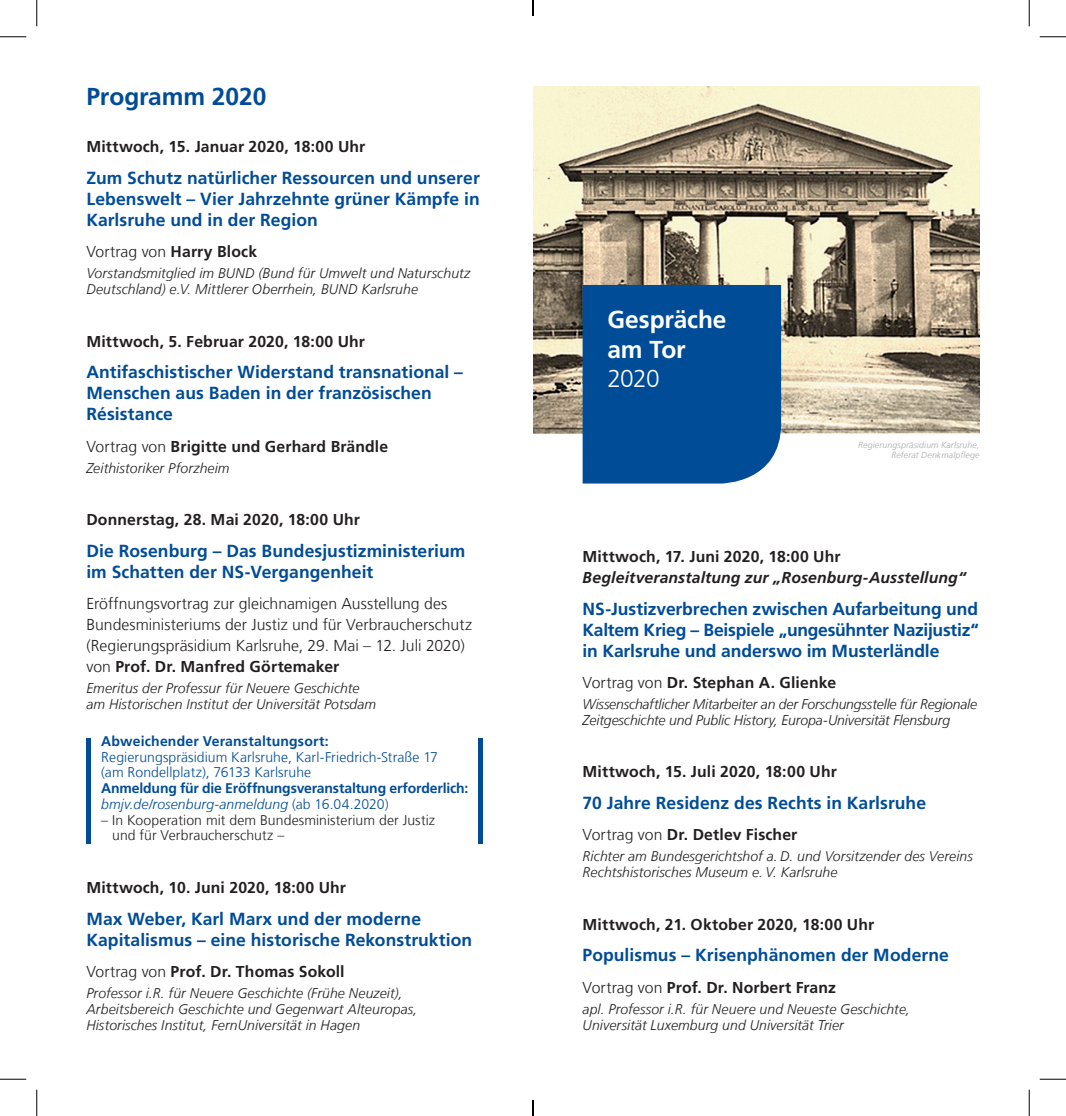
<style>
.page{position:relative;width:1066px;height:1116px;background:#fff}
.page>*{position:absolute;margin:0;border:0;box-sizing:border-box;transform-origin:0 0}
.t1{font:700 24.5px/29.4px "Frutiger LT Com";letter-spacing:-.005em;color:#fff}
.t2{font:700 24.5px "Frutiger LT Com";letter-spacing:-.005em;color:#004c97}
.t3{font:300 24.5px "Frutiger LT Com";color:#fff}
.t4{font:700 17.5px/21px "Frutiger LT Com";letter-spacing:.005em;color:#004c97}
.t5{font:700 15.75px "Frutiger LT Com";letter-spacing:.01em;color:#231f20}
.t6{font:300 15.75px/21px "Frutiger LT Com";color:#231f20}
.t7{font:italic 700 15.75px "Frutiger LT Com";letter-spacing:.01em;color:#231f20}
.t8{font:italic 300 14px/15.8px "Frutiger LT Com";letter-spacing:.005em;color:#231f20}
.t9{font:700 14px/15.8px "Frutiger LT Com";letter-spacing:-.01em;color:#004c97}
.t10{font:300 14px/15.8px "Frutiger LT Com";letter-spacing:.005em;color:#004c97}
.t11{font:300 14px/15.8px "Frutiger LT Com";letter-spacing:.005em;color:#231f20}
.t12{font:700 14px "Frutiger LT Com";letter-spacing:.015em;color:#004c97}
.t13{font:italic 300 8.75px/9.6px "Frutiger LT Com";letter-spacing:.015em;color:#a8a9ad;text-align:right}
.s1{font-weight:700}
.s2{font-weight:300}
.s3{font-weight:300;font-style:italic}
</style>
<div class="page">
<img style="left:533px;top:86px;width:446px;height:348px">
<div style="left:582px;top:285px;width:199px;height:198px;background:#004c97"></div>
<div style="left:86px;top:738px;width:5px;height:105px;background:#004c97"></div>
<div style="left:478px;top:738px;width:5px;height:105px;background:#004c97"></div>
<svg style="left:0;top:36px;width:26px;height:1px"></svg>
<svg style="left:1039px;top:36px;width:27px;height:1px"></svg>
<svg style="left:0;top:1078px;width:26px;height:1px"></svg>
<svg style="left:1039px;top:1078px;width:27px;height:1px"></svg>
<svg style="left:36px;top:0;width:1px;height:26px"></svg>
<svg style="left:36px;top:1089px;width:1px;height:26px"></svg>
<svg style="left:1029px;top:0;width:1px;height:26px"></svg>
<svg style="left:1029px;top:1089px;width:1px;height:26px"></svg>
<svg style="left:532px;top:0;width:2px;height:16px"></svg>
<svg style="left:532px;top:1100px;width:2px;height:15px"></svg>
<h1 class="t2" style="left:86px;top:82px;width:181px">Programm 2020</h1>
<p class="t5" style="left:86px;top:137px;width:280px">Mittwoch, 15. Januar 2020, 18:00 Uhr</p>
<p class="t4" style="left:86px;top:167px;width:395px;text-align:justify">Zum Schutz natürlicher Ressourcen und unserer Lebenswelt – Vier Jahrzehnte grüner Kämpfe in Karlsruhe und in der Region</p>
<p class="t6" style="left:86px;top:241px;width:172px">Vortrag von <span class="s1">Harry Block</span></p>
<p class="t8" style="left:86px;top:265px;width:385px">Vorstandsmitglied im BUND (Bund für Umwelt und Naturschutz<br>Deutschland) e.V. Mittlerer Oberrhein, BUND Karlsruhe</p>
<p class="t5" style="left:86px;top:332px;width:280px">Mittwoch, 5. Februar 2020, 18:00 Uhr</p>
<p class="t4" style="left:86px;top:361px;width:378px">Antifaschistischer Widerstand transnational –<br>Menschen aus Baden in der französischen<br>Résistance</p>
<p class="t5" style="left:86px;top:437px;width:303px"><span class="s2">Vortrag von</span> Brigitte und Gerhard Brändle</p>
<p class="t8" style="left:86px;top:460px;width:145px">Zeithistoriker Pforzheim</p>
<p class="t5" style="left:86px;top:510px;width:275px">Donnerstag, 28. Mai 2020, 18:00 Uhr</p>
<p class="t4" style="left:86px;top:540px;width:380px">Die Rosenburg – Das Bundesjustizministerium im Schatten der NS-Vergangenheit</p>
<p class="t6" style="left:86px;top:593px;width:387px">Eröffnungsvortrag zur gleichnamigen Ausstellung des Bundesministeriums der Justiz und für Verbraucherschutz (Regierungspräsidium Karlsruhe, 29. Mai – 12. Juli 2020) von <span class="s1">Prof. Dr. Manfred Görtemaker</span></p>
<p class="t8" style="left:86px;top:680px;width:291px">Emeritus der Professur für Neuere Geschichte am Historischen Institut der Universität Potsdam</p>
<p class="t12" style="left:101px;top:732px;width:229px">Abweichender Veranstaltungsort:</p>
<p class="t10" style="left:101px;top:749px;width:338px">Regierungspräsidium Karlsruhe, Karl-Friedrich-Straße 17 (am Rondellplatz), 76133 Karlsruhe</p>
<p class="t9" style="left:101px;top:780px;width:369px">Anmeldung für die Eröffnungsveranstaltung erforderlich: <span class="s3">bmjv.de/rosenburg-anmeldung</span> <span class="s2">(ab 16.04.2020)</span></p>
<p class="t11" style="left:112px;top:812px;width:324px;text-indent:-11px">– In Kooperation mit dem Bundesministerium der Justiz und für Verbraucherschutz –</p>
<p class="t5" style="left:86px;top:878px;width:261px">Mittwoch, 10. Juni 2020, 18:00 Uhr</p>
<p class="t4" style="left:86px;top:907px;width:387px">Max Weber, Karl Marx und der moderne<br>Kapitalismus – eine historische Rekonstruktion</p>
<p class="t5" style="left:86px;top:962px;width:260px"><span class="s2">Vortrag von</span> Prof. Dr. Thomas Sokoll</p>
<p class="t8" style="left:86px;top:985px;width:332px">Professor i.R. für Neuere Geschichte (Frühe Neuzeit),<br>Arbeitsbereich Geschichte und Gegenwart Alteuropas,<br>Historisches Institut, FernUniversität in Hagen</p>
<h1 class="t1" style="left:607px;top:305px;width:121px">Gespräche am Tor</h1>
<h1 class="t3" style="left:607px;top:364px;width:54px">2020</h1>
<p class="t13" style="left:858px;top:440px;width:123px">Regierungspräsidium Karlsruhe,<br>Referat Denkmalpflege</p>
<p class="t5" style="left:582px;top:547px;width:259px">Mittwoch, 17. Juni 2020, 18:00 Uhr</p>
<p class="t7" style="left:582px;top:568px;width:385px">Begleitveranstaltung zur „Rosenburg-Ausstellung“</p>
<p class="t4" style="left:582px;top:598px;width:398px;text-align:justify">NS-Justizverbrechen zwischen Aufarbeitung und Kaltem Krieg – Beispiele „ungesühnter Nazijustiz“ in Karlsruhe und anderswo im Musterländle</p>
<p class="t5" style="left:582px;top:673px;width:255px"><span class="s2">Vortrag von</span> Dr. Stephan A. Glienke</p>
<p class="t8" style="left:582px;top:696px;width:396px">Wissenschaftlicher Mitarbeiter an der Forschungsstelle für Regionale<br>Zeitgeschichte und Public History, Europa-Universität Flensburg</p>
<p class="t5" style="left:582px;top:762px;width:256px">Mittwoch, 15. Juli 2020, 18:00 Uhr</p>
<p class="t4" style="left:582px;top:792px;width:345px">70 Jahre Residenz des Rechts in Karlsruhe</p>
<p class="t5" style="left:582px;top:825px;width:216px"><span class="s2">Vortrag von</span> Dr. Detlev Fischer</p>
<p class="t8" style="left:582px;top:848px;width:392px">Richter am Bundesgerichtshof a. D. und Vorsitzender des Vereins<br>Rechtshistorisches Museum e. V. Karlsruhe</p>
<p class="t5" style="left:582px;top:914px;width:293px">Mittwoch, 21. Oktober 2020, 18:00 Uhr</p>
<p class="t4" style="left:582px;top:944px;width:368px">Populismus – Krisenphänomen der Moderne</p>
<p class="t5" style="left:582px;top:977px;width:255px"><span class="s2">Vortrag von</span> Prof. Dr. Norbert Franz</p>
<p class="t8" style="left:582px;top:1000px;width:329px">apl. Professor i.R. für Neuere und Neueste Geschichte,<br>Universität Luxemburg und Universität Trier</p>
</div>
